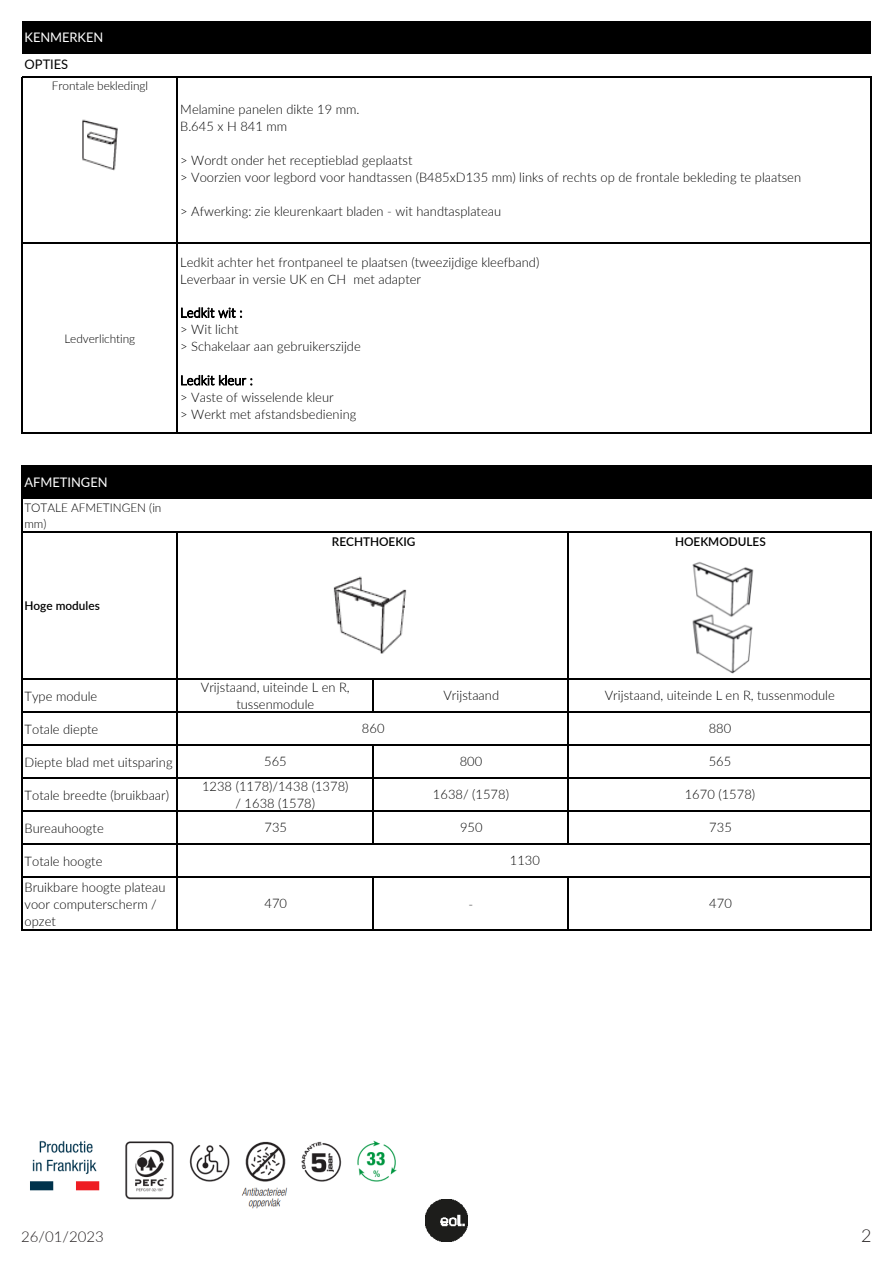
<style>
.page{position:relative;width:893px;height:1263px;background:#fff}
.page>*{position:absolute;margin:0;border:0;box-sizing:border-box;transform-origin:0 0}
.t1{font:300 18px "Lato";color:#231f20}
.t2{font:300 15px "Lato";color:#231f20}
.t3{font:300 13.2px/17px "Lato";letter-spacing:.005em;color:#000}
.t4{font:13.2px "Lato";letter-spacing:-.005em;color:#fff}
.t5{font:13.2px "Lato";color:#000}
.t6{font:300 12px/15.6px "Lato";color:#000}
.t7{font:600 12px "Lato";color:#000}
</style>
<div class="page">
<img style="left:425px;top:1199px;width:43px;height:43px">
<div style="left:23px;top:21px;width:848px;height:33px;background:#000"></div>
<div style="left:23px;top:466px;width:848px;height:33px;background:#000"></div>
<hr style="left:21px;top:433px;width:156px;height:1px;background:#000">
<hr style="left:21px;top:77px;width:1px;height:356px;background:#000">
<hr style="left:177px;top:78px;width:1px;height:355px;background:#000">
<hr style="left:871px;top:78px;width:1px;height:356px;background:#000">
<hr style="left:871px;top:466px;width:1px;height:33px;background:#000">
<hr style="left:372px;top:680px;width:2px;height:33px;background:#000">
<hr style="left:372px;top:746px;width:2px;height:99px;background:#000">
<hr style="left:568px;top:532px;width:1px;height:313px;background:#000">
<hr style="left:21px;top:465px;width:1px;height:466px;background:#000">
<hr style="left:177px;top:532px;width:1px;height:399px;background:#000">
<hr style="left:871px;top:532px;width:1px;height:399px;background:#000">
<hr style="left:372px;top:878px;width:2px;height:53px;background:#000">
<hr style="left:568px;top:878px;width:1px;height:53px;background:#000">
<hr style="left:22px;top:77px;width:850px;height:1px;background:#000">
<hr style="left:22px;top:242px;width:850px;height:2px;background:#000">
<hr style="left:177px;top:433px;width:695px;height:1px;background:#000">
<hr style="left:22px;top:465px;width:850px;height:1px;background:#000">
<hr style="left:22px;top:531px;width:850px;height:1px;background:#000">
<hr style="left:22px;top:678px;width:850px;height:2px;background:#000">
<hr style="left:22px;top:711px;width:850px;height:2px;background:#000">
<hr style="left:22px;top:745px;width:850px;height:1px;background:#000">
<hr style="left:22px;top:778px;width:850px;height:1px;background:#000">
<hr style="left:22px;top:811px;width:850px;height:1px;background:#000">
<hr style="left:22px;top:844px;width:850px;height:1px;background:#000">
<hr style="left:22px;top:877px;width:850px;height:1px;background:#000">
<hr style="left:22px;top:930px;width:850px;height:1px;background:#000">
<img style="left:82px;top:119px;width:36px;height:52px">
<img style="left:333px;top:576px;width:74px;height:78px">
<img style="left:692px;top:562px;width:62px;height:112px">
<img style="left:30px;top:1140px;width:367px;height:69px">
<p class="t4" style="left:25px;top:27px;width:80px">KENMERKEN</p>
<p class="t6" style="left:52px;top:77px;width:98px">Frontale bekledingl</p>
<p class="t5" style="left:25px;top:55px;width:45px">OPTIES</p>
<p class="t6" style="left:64px;top:330px;width:72px">Ledverlichting</p>
<p class="t3" style="left:180px;top:100px;width:181px">Melamine panelen dikte 19 mm.<br>B.645 x H 841 mm</p>
<p class="t3" style="left:180px;top:151px;width:622px">&gt; Wordt onder het receptieblad geplaatst<br>&gt; Voorzien voor legbord voor handtassen (B485xD135 mm) links of rechts op de frontale bekleding te plaatsen</p>
<p class="t3" style="left:180px;top:202px;width:322px">&gt; Afwerking: zie kleurenkaart bladen - wit handtasplateau</p>
<p class="t3" style="left:180px;top:253px;width:361px">Ledkit achter het frontpaneel te plaatsen (tweezijdige kleefband)<br>Leverbaar in versie UK en CH met adapter</p>
<p class="t3" style="left:180px;top:304px;width:182px">Ledkit wit :<br>&gt; Wit licht<br>&gt; Schakelaar aan gebruikerszijde</p>
<p class="t3" style="left:180px;top:371px;width:178px">Ledkit kleur :<br>&gt; Vaste of wisselende kleur<br>&gt; Werkt met afstandsbediening</p>
<p class="t4" style="left:25px;top:472px;width:85px">AFMETINGEN</p>
<p class="t6" style="left:24px;top:500px;width:139px">TOTALE AFMETINGEN (in mm)</p>
<p class="t7" style="left:24px;top:597px;width:77px">Hoge modules</p>
<p class="t7" style="left:332px;top:533px;width:85px">RECHTHOEKIG</p>
<p class="t7" style="left:675px;top:533px;width:92px">HOEKMODULES</p>
<p class="t3" style="left:25px;top:687px;width:74px">Type module</p>
<p class="t3" style="left:25px;top:720px;width:75px">Totale diepte</p>
<p class="t3" style="left:25px;top:753px;width:150px">Diepte blad met uitsparing</p>
<p class="t3" style="left:25px;top:786px;width:146px">Totale breedte (bruikbaar)</p>
<p class="t3" style="left:25px;top:819px;width:81px">Bureauhoogte</p>
<p class="t3" style="left:25px;top:848px;width:142px;line-height:26.1px">Totale hoogte<br>Bruikbare hoogte plateau</p>
<p class="t3" style="left:25px;top:896px;width:134px">voor computerscherm / opzet</p>
<p class="t3" style="left:201px;top:678px;width:150px;text-align:center">Vrijstaand, uiteinde L en R, tussenmodule</p>
<p class="t3" style="left:362px;top:720px;width:24px">860</p>
<p class="t3" style="left:443px;top:686px;width:57px">Vrijstaand</p>
<p class="t3" style="left:605px;top:687px;width:231px">Vrijstaand, uiteinde L en R, tussenmodule</p>
<p class="t3" style="left:709px;top:720px;width:24px">880</p>
<p class="t3" style="left:264px;top:753px;width:24px">565</p>
<p class="t3" style="left:460px;top:753px;width:24px">800</p>
<p class="t3" style="left:709px;top:753px;width:24px">565</p>
<p class="t3" style="left:202px;top:777px;width:148px;text-align:center">1238 (1178)/1438 (1378) / 1638 (1578)</p>
<p class="t3" style="left:433px;top:786px;width:78px">1638/ (1578)</p>
<p class="t3" style="left:264px;top:818px;width:24px">735</p>
<p class="t3" style="left:460px;top:818px;width:24px">950</p>
<p class="t3" style="left:264px;top:894px;width:24px">470</p>
<p class="t3" style="left:469px;top:895px;width:6px">-</p>
<p class="t3" style="left:510px;top:851px;width:32px">1130</p>
<p class="t3" style="left:685px;top:786px;width:72px">1670 (1578)</p>
<p class="t3" style="left:709px;top:818px;width:24px">735</p>
<p class="t3" style="left:709px;top:894px;width:24px">470</p>
<p class="t2" style="left:21px;top:1226px;width:84px">26/01/2023</p>
<h1 class="t1" style="left:861px;top:1223px;width:12px">2</h1>
</div>
